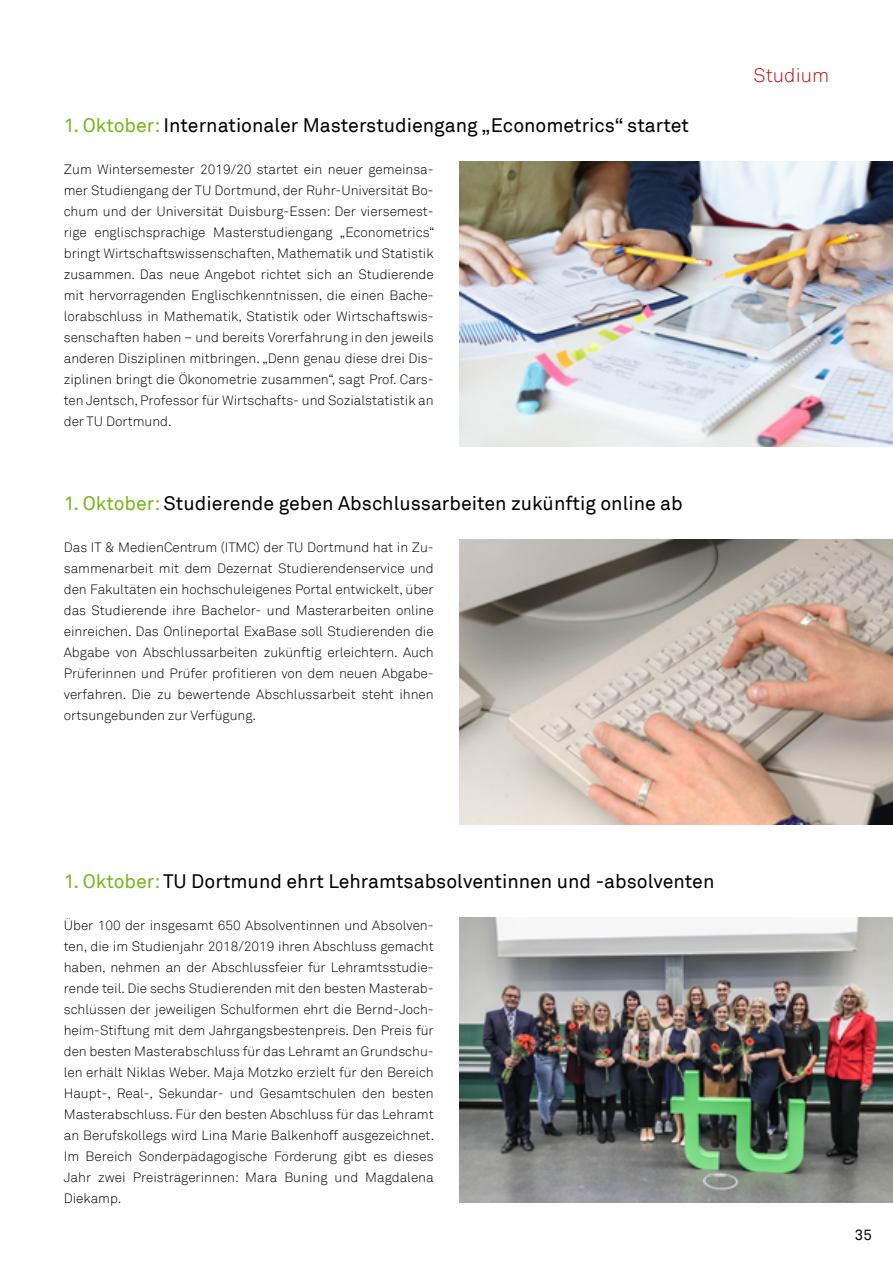
<style>
.page{position:relative;width:893px;height:1263px;background:#fff}
.page>*{position:absolute;margin:0;border:0;box-sizing:border-box;transform-origin:0 0}
.Jahrbuch_Datum_Ereig{font:19.5px "Akkurat";color:#000}
.t1{font:300 19.5px "Akkurat";color:#bc1214}
.t2{font:15px "Akkurat";color:#000}
.Jahrbuch_Fließtext_r{font:300 13.5px/21px "Akkurat";color:#000;text-align:justify}
.s1{color:#76b71b}
</style>
<div class="page">
<img style="left:459px;top:162px;width:434px;height:285px">
<img style="left:459px;top:540px;width:434px;height:285px">
<img style="left:459px;top:917px;width:434px;height:285px">
<p class="Jahrbuch_Datum_Ereig" style="left:64px;top:113px;width:627px"><span class="s1">1. Oktober:</span> Internationaler Masterstudiengang „Econometrics“ startet</p>
<p class="Jahrbuch_Fließtext_r" style="left:64px;top:159px;width:372px">Zum Wintersemester 2019/20 startet ein neuer gemeinsa&shy;mer Studiengang der TU Dortmund, der Ruhr-Universität Bo&shy;chum und der Universität Duisburg-Essen: Der viersemest&shy;rige englischsprachige Masterstudiengang „Econometrics“ bringt Wirtschaftswissenschaften, Mathematik und Statistik zusammen. Das neue Angebot richtet sich an Studierende mit hervorragenden Englischkenntnissen, die einen Bache&shy;lorabschluss in Mathematik, Statistik oder Wirtschaftswis&shy;senschaften haben – und bereits Vorerfahrung in den jeweils anderen Disziplinen mitbringen. „Denn genau diese drei Dis&shy;ziplinen bringt die Ökonometrie zusammen“, sagt Prof. Cars&shy;ten Jentsch, Professor für Wirtschafts- und Sozialstatistik an der TU Dortmund.</p>
<p class="Jahrbuch_Datum_Ereig" style="left:64px;top:491px;width:620px"><span class="s1">1. Oktober:</span> Studierende geben Abschlussarbeiten zukünftig online ab</p>
<p class="Jahrbuch_Fließtext_r" style="left:64px;top:537px;width:371px">Das IT &amp; MedienCentrum (ITMC) der TU Dortmund hat in Zu&shy;sammenarbeit mit dem Dezernat Studierendenservice und den Fakultäten ein hochschuleigenes Portal entwickelt, über das Studierende ihre Bachelor- und Masterarbeiten online einreichen. Das Onlineportal ExaBase soll Studierenden die Abgabe von Abschlussarbeiten zukünftig erleichtern. Auch Prüferinnen und Prüfer profitieren von dem neuen Abgabe&shy;verfahren. Die zu bewertende Abschlussarbeit steht ihnen ortsungebunden zur Verfügung.</p>
<h1 class="t1" style="left:754px;top:64px;width:77px">Studium</h1>
<p class="Jahrbuch_Datum_Ereig" style="left:64px;top:869px;width:652px"><span class="s1">1. Oktober:</span> TU Dortmund ehrt Lehramtsabsolventinnen und -absolventen</p>
<p class="Jahrbuch_Fließtext_r" style="left:64px;top:915px;width:372px">Über 100 der insgesamt 650 Absolventinnen und Absolven&shy;ten, die im Studienjahr 2018/2019 ihren Abschluss gemacht haben, nehmen an der Abschlussfeier für Lehramtsstudie&shy;rende teil. Die sechs Studierenden mit den besten Masterab&shy;schlüssen der jeweiligen Schulformen ehrt die Bernd-Joch&shy;heim-Stiftung mit dem Jahrgangsbestenpreis. Den Preis für den besten Masterabschluss für das Lehramt an Grundschu&shy;len erhält Niklas Weber. Maja Motzko erzielt für den Bereich Haupt-, Real-, Sekundar- und Gesamtschulen den besten Masterabschluss. Für den besten Abschluss für das Lehramt an Berufskollegs wird Lina Marie Balkenhoff ausgezeichnet.<br>Im Bereich Sonderpädagogische Förderung gibt es dieses Jahr zwei Preisträgerinnen: Mara Buning und Magdalena Diekamp.</p>
<p class="t2" style="left:855px;top:1226px;width:18px">35</p>
</div>
